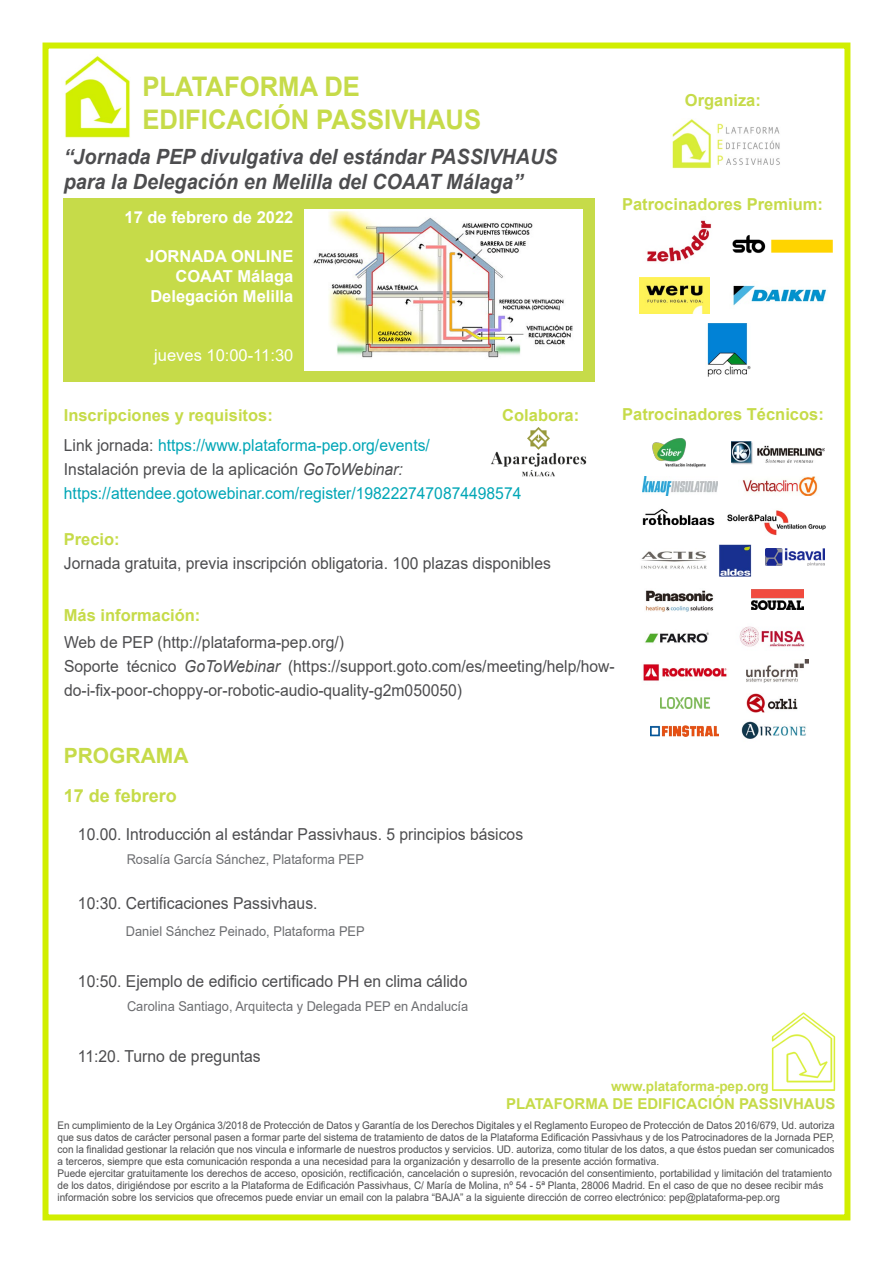
<style>
.page{position:relative;width:893px;height:1263px;background:#fff}
.page>*{position:absolute;margin:0;border:0;box-sizing:border-box;transform-origin:0 0}
.t1{font:700 27px/32.4px "Arial";color:#c6db49;scale:.95 1}
.t2{font:italic 700 21px/25.2px "Arial";color:#4d4d4f;scale:.94 1}
.t3{font:700 21px "Arial";color:#c6db49}
.t4{font:700 18px "Arial";color:#c6db49}
.t5{font:16.5px/24px "Arial";color:#4d4d4f;scale:.95 1}
.t6{font:16.5px/24px "Arial";color:#00a6b6;scale:.95 1}
.t7{font:700 16.5px "Arial";color:#c6db49}
.t8{font:700 16.5px/19.8px "Arial";color:#fff;text-align:right}
.t9{font:16.5px "Arial";color:#fff}
.t10{font:700 15px "Arial";color:#c6db49}
.t11{font:13.5px "Arial";color:#6d6e71;scale:.95 1}
.t12{font:700 13.5px "Arial";color:#c6db49}
.t13{font:10.5px/12px "Arial";color:#4d4d4f;scale:.95 1}
.s1{color:#4d4d4f}
.s2{font-style:italic;color:#4d4d4f}
.s3{font-style:italic}
</style>
<div class="page">
<div style="left:43px;top:43px;width:807px;height:1177px;border:6px solid #d1ee00"></div>
<img style="left:672px;top:119px;width:108px;height:49px">
<div style="left:64px;top:199px;width:530px;height:182px;background:#c6db49"></div>
<img style="left:304px;top:210px;width:279px;height:160px">
<img style="left:771px;top:1012px;width:65px;height:79px">
<img style="left:65px;top:56px;width:65px;height:82px">
<img style="left:647px;top:220px;width:65px;height:42px">
<img style="left:707px;top:323px;width:43px;height:54px">
<img style="left:733px;top:285px;width:94px;height:21px">
<img style="left:732px;top:234px;width:100px;height:20px">
<img style="left:652px;top:438px;width:54px;height:29px">
<img style="left:643px;top:476px;width:74px;height:19px">
<img style="left:642px;top:508px;width:72px;height:18px">
<img style="left:641px;top:551px;width:66px;height:18px">
<img style="left:751px;top:589px;width:53px;height:21px">
<img style="left:643px;top:664px;width:84px;height:17px">
<img style="left:732px;top:442px;width:92px;height:22px">
<img style="left:719px;top:544px;width:33px;height:32px">
<img style="left:742px;top:476px;width:76px;height:19px">
<img style="left:739px;top:626px;width:66px;height:21px">
<img style="left:746px;top:659px;width:62px;height:23px">
<img style="left:645px;top:632px;width:64px;height:11px">
<img style="left:765px;top:548px;width:60px;height:18px">
<img style="left:746px;top:694px;width:52px;height:19px">
<img style="left:661px;top:698px;width:49px;height:11px">
<img style="left:645px;top:590px;width:69px;height:22px">
<img style="left:727px;top:510px;width:99px;height:26px">
<img style="left:741px;top:721px;width:65px;height:18px">
<img style="left:491px;top:427px;width:96px;height:50px">
<img style="left:640px;top:277px;width:70px;height:36px">
<img style="left:651px;top:726px;width:68px;height:11px">
<h1 class="t1" style="left:142px;top:71px;width:358px">PLATAFORMA DE<br>EDIFICACIÓN PASSIVHAUS</h1>
<h2 class="t2" style="left:64px;top:145px;width:527px">“Jornada PEP divulgativa del estándar PASSIVHAUS para la Delegación en Melilla del COAAT Málaga”</h2>
<h3 class="t8" style="left:125px;top:207px;width:170px">17 de febrero de 2022</h3>
<h3 class="t8" style="left:145px;top:247px;width:149px">JORNADA ONLINE<br>COAAT Málaga<br>Delegación Melilla</h3>
<h3 class="t9" style="left:154px;top:344px;width:141px">jueves 10:00-11:30</h3>
<h3 class="t7" style="left:685px;top:89px;width:78px">Organiza:</h3>
<h3 class="t7" style="left:622px;top:192px;width:202px">Patrocinadores Premium:</h3>
<h3 class="t7" style="left:64px;top:403px;width:211px">Inscripciones y requisitos:</h3>
<h3 class="t7" style="left:502px;top:403px;width:79px">Colabora:</h3>
<h3 class="t7" style="left:622px;top:403px;width:203px">Patrocinadores Técnicos:</h3>
<h3 class="t6" style="left:64px;top:433px;width:483px"><span class="s1">Link jornada:</span> https://www.plataforma-pep.org/events/<br><span class="s1">Instalación previa de la aplicación</span> <span class="s2">GoToWebinar: </span>https://attendee.gotowebinar.com/register/1982227470874498574</h3>
<h3 class="t7" style="left:64px;top:527px;width:57px">Precio:</h3>
<h3 class="t5" style="left:64px;top:551px;width:514px">Jornada gratuita, previa inscripción obligatoria. 100 plazas disponibles</h3>
<h3 class="t7" style="left:64px;top:604px;width:138px">Más información:</h3>
<h3 class="t5" style="left:64px;top:630px;width:581px">Web de PEP (http://plataforma-pep.org/)<br>Soporte técnico <span class="s3">GoToWebinar</span> (https://support.goto.com/es/meeting/help/how&shy;do-i-fix-poor-choppy-or-robotic-audio-quality-g2m050050)</h3>
<h2 class="t3" style="left:64px;top:741px;width:126px">PROGRAMA</h2>
<h3 class="t4" style="left:64px;top:782px;width:115px">17 de febrero</h3>
<h3 class="t5" style="left:78px;top:822px;width:470px">10.00. Introducción al estándar Passivhaus. 5 principios básicos</h3>
<p class="t11" style="left:127px;top:850px;width:251px">Rosalía García Sánchez, Plataforma PEP</p>
<h3 class="t5" style="left:78px;top:891px;width:254px">10:30. Certificaciones Passivhaus.</h3>
<p class="t11" style="left:126px;top:922px;width:253px">Daniel Sánchez Peinado, Plataforma PEP</p>
<h3 class="t5" style="left:78px;top:969px;width:411px">10:50. Ejemplo de edificio certificado PH en clima cálido</h3>
<p class="t11" style="left:127px;top:997px;width:361px">Carolina Santiago, Arquitecta y Delegada PEP en Andalucía</p>
<h3 class="t5" style="left:78px;top:1044px;width:194px">11:20. Turno de preguntas</h3>
<p class="t12" style="left:611px;top:1077px;width:159px">www.plataforma-pep.org</p>
<h3 class="t10" style="left:506px;top:1093px;width:331px">PLATAFORMA DE EDIFICACIÓN PASSIVHAUS</h3>
<p class="t13" style="left:58px;top:1119px;width:819px">En cumplimiento de la Ley Orgánica 3/2018 de Protección de Datos y Garantía de los Derechos Digitales y el Reglamento Europeo de Protección de Datos 2016/679, Ud. autoriza que sus datos de carácter personal pasen a formar parte del sistema de tratamiento de datos de la Plataforma Edificación Passivhaus y de los Patrocinadores de la Jornada PEP, con la finalidad gestionar la relación que nos vincula e informarle de nuestros productos y servicios. UD. autoriza, como titular de los datos, a que éstos puedan ser comunicados a terceros, siempre que esta comunicación responda a una necesidad para la organización y desarrollo de la presente acción formativa.<br>Puede ejercitar gratuitamente los derechos de acceso, oposición, rectificación, cancelación o supresión, revocación del consentimiento, portabilidad y limitación del tratamiento de los datos, dirigiéndose por escrito a la Plataforma de Edificación Passivhaus, C/ María de Molina, nº 54 - 5ª Planta, 28006 Madrid. En el caso de que no desee recibir más información sobre los servicios que ofrecemos puede enviar un email con la palabra “BAJA” a la siguiente dirección de correo electrónico: pep@plataforma-pep.org</p>
</div>
